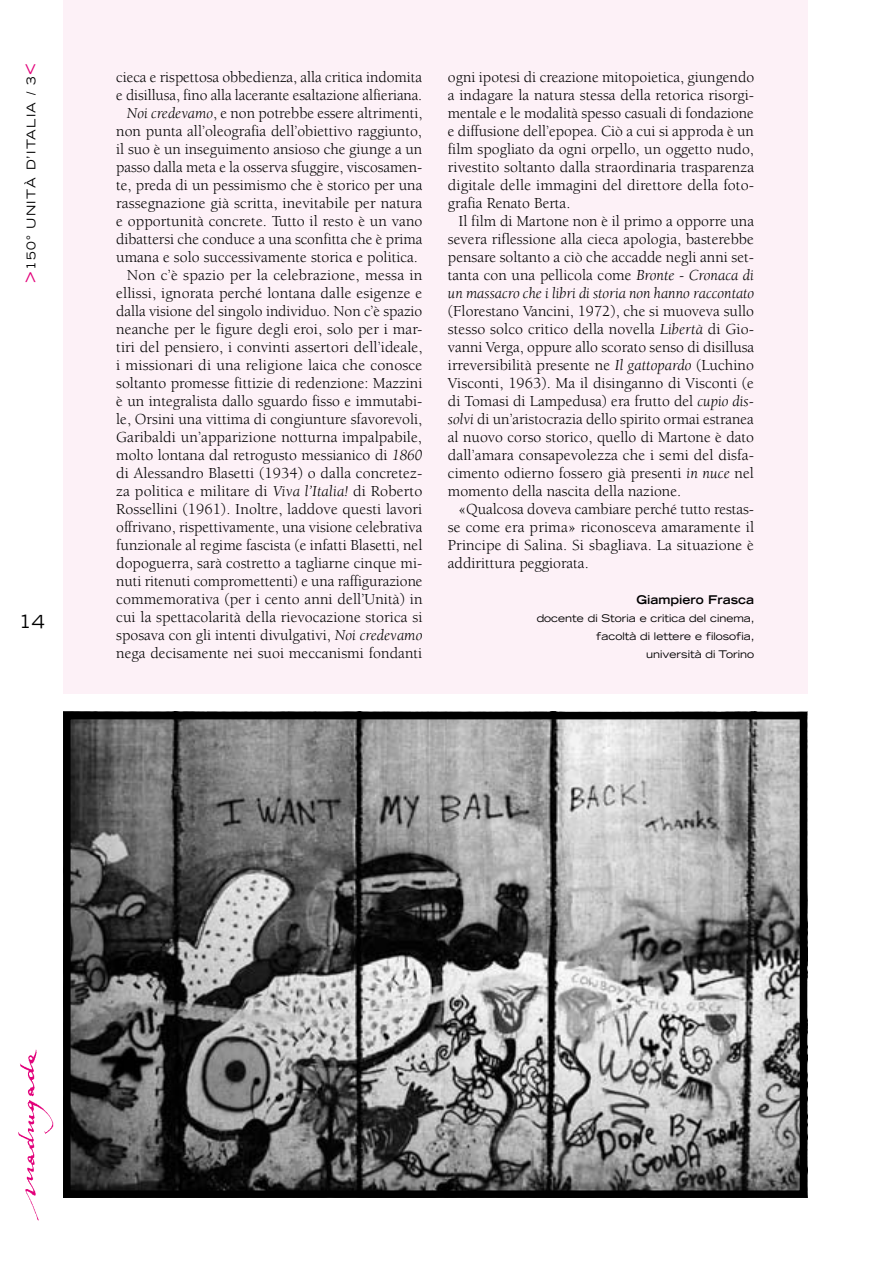
<style>
.page{position:relative;width:893px;height:1263px;background:#fff}
.page>*{position:absolute;margin:0;border:0;box-sizing:border-box;transform-origin:0 0}
.t1{font:expanded 18px "Trade Gothic LH";color:#000}
.t2{font:15.75px/18px "Berkeley";color:#000;text-align:justify}
.t3{font:expanded 12px "Trade Gothic LH";color:#000}
.t4{font:700 expanded 12px "Trade Gothic LH";color:#000}
.t5{font:expanded 10.5px/18px "Trade Gothic LH";color:#000;text-align:right}
.s1{font-size:19.5px;color:#e2007a}
.s2{font-style:italic}
</style>
<div class="page">
<img style="left:18px;top:1049px;width:36px;height:172px">
<div style="left:64px;top:0;width:744px;height:694px;background:#fdf1f7"></div>
<img style="left:72px;top:721px;width:726px;height:468px">
<div style="left:63px;top:712px;width:744px;height:486px;border:8px solid #000"></div>
<p class="t3" style="left:23px;top:95px;width:33px;rotate:-90deg">/ 3<span class="s1">&lt;</span></p>
<p class="t2" style="left:116px;top:68px;width:308px;text-align:right">cieca e rispettosa obbedienza, alla critica indomita e disillusa, fino alla lacerante esaltazione alfieriana.<br><span class="s2">Noi credevamo</span>, e non potrebbe essere altrimenti, non punta all’oleografia dell’obiettivo raggiunto, il suo è un inseguimento ansioso che giunge a un passo dalla meta e la osserva sfuggire, viscosamen&shy;te, preda di un pessimismo che è storico per una rassegnazione già scritta, inevitabile per natura e opportunità concrete. Tutto il resto è un vano dibattersi che conduce a una sconfitta che è prima umana e solo successivamente storica e politica.<br>Non c’è spazio per la celebrazione, messa in ellissi, ignorata perché lontana dalle esigenze e dalla visione del singolo individuo. Non c’è spazio neanche per le figure degli eroi, solo per i mar&shy;tiri del pensiero, i convinti assertori dell’ideale, i missionari di una religione laica che conosce soltanto promesse fittizie di redenzione: Mazzini è un integralista dallo sguardo fisso e immutabi&shy;le, Orsini una vittima di congiunture sfavorevoli, Garibaldi un’apparizione notturna impalpabile, molto lontana dal retrogusto messianico di <span class="s2">1860 </span>di Alessandro Blasetti (1934) o dalla concretez&shy;za politica e militare di <span class="s2">Viva l’Italia!</span> di Roberto Rossellini (1961). Inoltre, laddove questi lavori offrivano, rispettivamente, una visione celebrativa funzionale al regime fascista (e infatti Blasetti, nel dopoguerra, sarà costretto a tagliarne cinque mi&shy;nuti ritenuti compromettenti) e una raffigurazione commemorativa (per i cento anni dell’Unità) in cui la spettacolarità della rievocazione storica si sposava con gli intenti divulgativi, <span class="s2">Noi credevamo </span>nega decisamente nei suoi meccanismi fondanti</p>
<p class="t2" style="left:448px;top:68px;width:308px">ogni ipotesi di creazione mitopoietica, giungendo a indagare la natura stessa della retorica risorgi&shy;mentale e le modalità spesso casuali di fondazione e diffusione dell’epopea. Ciò a cui si approda è un film spogliato da ogni orpello, un oggetto nudo, rivestito soltanto dalla straordinaria trasparenza digitale delle immagini del direttore della foto&shy;grafia Renato Berta.</p>
<p class="t3" style="left:23px;top:188px;width:36px;rotate:-90deg">à d’italia</p>
<p class="t2" style="left:448px;top:212px;width:308px;text-indent:11px">Il film di Martone non è il primo a opporre una severa riflessione alla cieca apologia, basterebbe pensare soltanto a ciò che accadde negli anni set&shy;tanta con una pellicola come <span class="s2">Bronte - Cronaca di un massacro che i libri di storia non hanno raccontato</span></p>
<p class="t2" style="left:448px;top:302px;width:308px">(Florestano Vancini, 1972), che si muoveva sullo stesso solco critico della novella <span class="s2">Libertà</span> di Gio&shy;vanni Verga, oppure allo scorato senso di disillusa irreversibilità presente ne <span class="s2">Il gattopardo</span> (Luchino Visconti, 1963). Ma il disinganno di Visconti (e di Tomasi di Lampedusa) era frutto del <span class="s2">cupio dis&shy;solvi</span> di un’aristocrazia dello spirito ormai estranea al nuovo corso storico, quello di Martone è dato dall’amara consapevolezza che i semi del disfa&shy;cimento odierno fossero già presenti <span class="s2">in nuce</span> nel momento della nascita della nazione.</p>
<p class="t2" style="left:448px;top:500px;width:308px;text-indent:11px">«Qualcosa doveva cambiare perché tutto restas&shy;se come era prima» riconosceva amaramente il Principe di Salina. Si sbagliava. La situazione è addirittura peggiorata.</p>
<p class="t4" style="left:637px;top:592px;width:119px">Giampiero Frasca</p>
<p class="t5" style="left:537px;top:609px;width:219px">docente di Storia e critica del cinema, facoltà di lettere e filosofia,<br>università di Torino</p>
<p class="t3" style="left:23px;top:283px;width:65px;rotate:-90deg"><span class="s1">&gt;</span>150° unit</p>
<p class="t1" style="left:19px;top:610px;width:27px">14</p>
</div>
